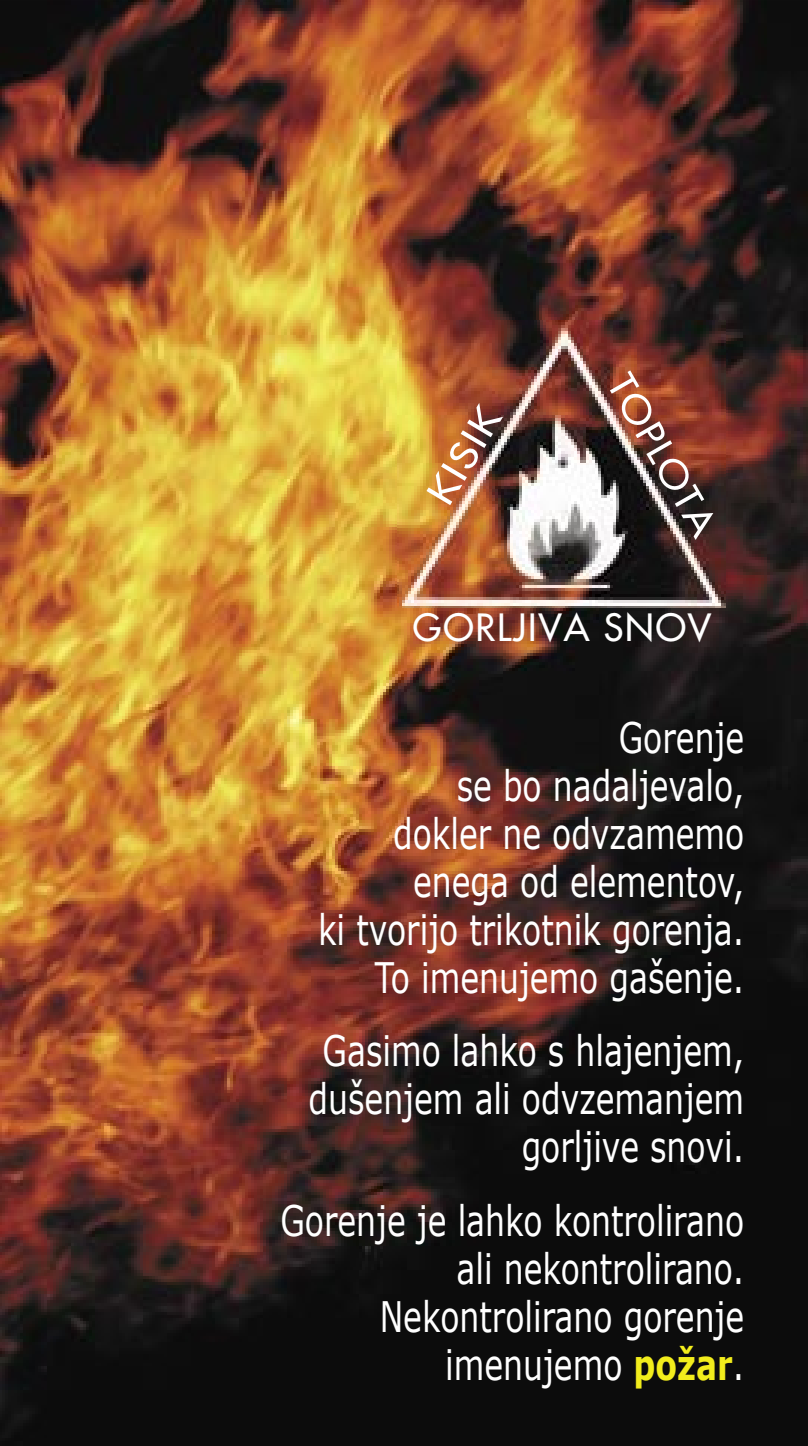
<style>
.page{position:relative;width:808px;height:1446px;background:#fff}
.page>*{position:absolute;margin:0;border:0;box-sizing:border-box;transform-origin:0 0}
.t1{font:42px/48px "Verdana";color:#fff;text-align:right;scale:.75 1}
.t2{font:500 36.6px "Futura";letter-spacing:.05em;color:#fff}
.t3{font:500 36.6px "Futura";letter-spacing:.05em;color:#fff;scale:1.1 1}
.t4{font:500 36.6px "Futura";letter-spacing:.05em;color:#fff;scale:1.2 1}
.s1{font-weight:700;color:#f2ed1c}
</style>
<div class="page">
<img style="left:0;top:0;width:808px;height:1446px">
<img style="left:397px;top:320px;width:329px;height:288px">
<p class="t4" style="left:417px;top:489px;width:89px;rotate:-59deg">KISIK</p>
<p class="t3" style="left:638px;top:366px;width:164px;rotate:60deg">TOPLOTA</p>
<p class="t2" style="left:413px;top:604px;width:300px">GORLJIVA SNOV</p>
<p class="t1" style="left:318px;top:712px;width:570px">Gorenje<br>se bo nadaljevalo,<br>dokler ne odvzamemo enega od elementov,<br>ki tvorijo trikotnik gorenja.<br>To imenujemo gašenje.</p>
<p class="t1" style="left:309px;top:1025px;width:582px">Gasimo lahko s hlajenjem, dušenjem ali odvzemanjem gorljive snovi.</p>
<p class="t1" style="left:281px;top:1195px;width:620px">Gorenje je lahko kontrolirano ali nekontrolirano.<br>Nekontrolirano gorenje imenujemo <span class="s1">požar</span>.</p>
</div>
